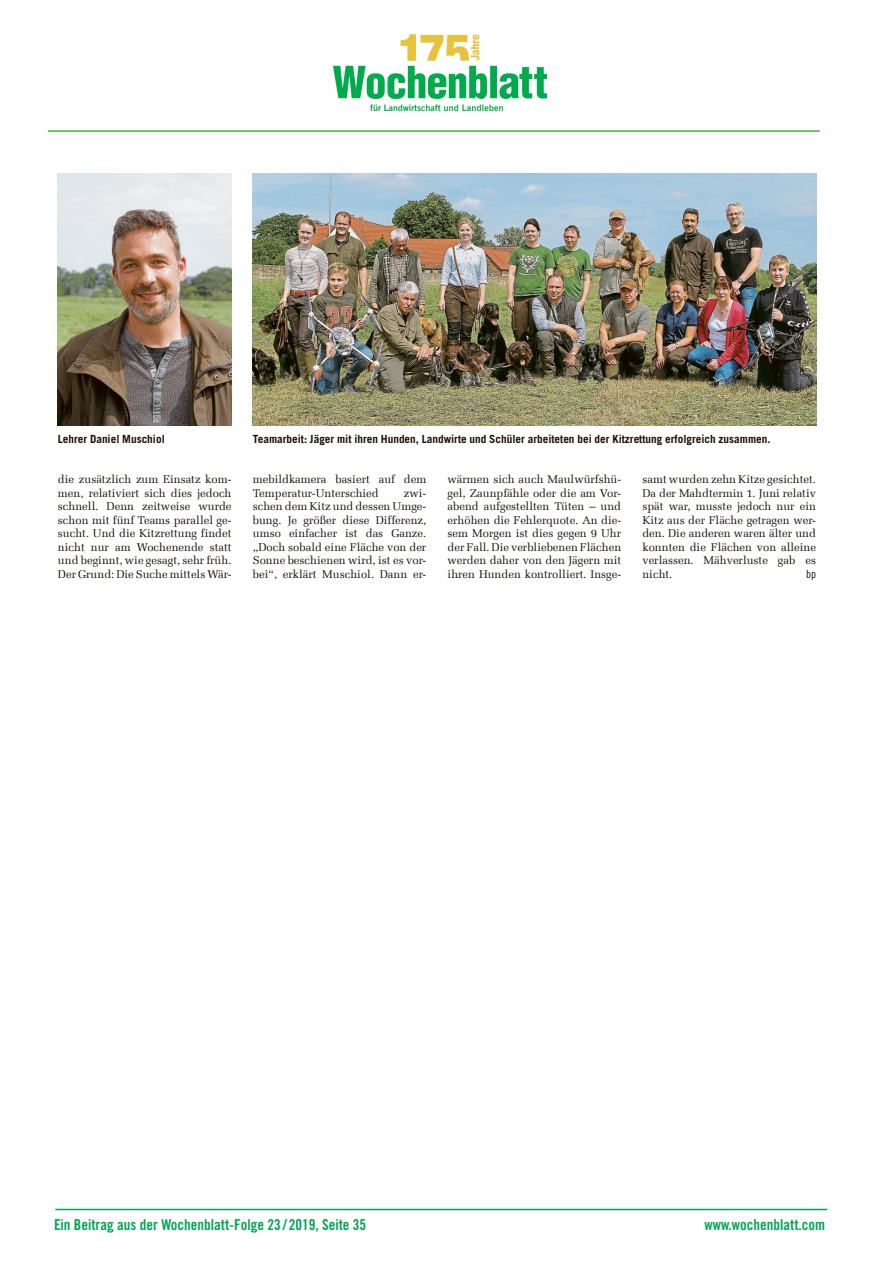
<style>
.page{position:relative;width:893px;height:1263px;background:#fff}
.page>*{position:absolute;margin:0;border:0;box-sizing:border-box;transform-origin:0 0}
.ZW_Zeile{font:15px "Trade Gothic LT Pro Bd Cn 20";color:#00a54f}
.t1{font:11.25px/13.5px "Melior Com";color:#1c0f00;text-align:justify}
.t2{font:700 11.25px "Trade Gothic LT Pro";color:#1c0f00}
.t3{font:11.25px "Trade Gothic LT Pro Cn 18";color:#1c0f00}
</style>
<div class="page">
<hr style="left:55px;top:1209px;width:772px;height:1px;background:#00a54f">
<hr style="left:48px;top:130px;width:772px;height:2px;background:#40ae49">
<img style="left:334px;top:34px;width:213px;height:78px">
<img style="left:253px;top:173px;width:563px;height:253px">
<img style="left:58px;top:173px;width:174px;height:253px">
<p class="t2" style="left:58px;top:432px;width:108px">Lehrer Daniel Muschiol</p>
<p class="t2" style="left:253px;top:432px;width:519px">Teamarbeit: Jäger mit ihren Hunden, Landwirte und Schüler arbeiteten bei der Kitzrettung erfolgreich zusammen.</p>
<p class="t1" style="left:58px;top:473px;width:175px">die zusätzlich zum Einsatz kom&shy;men, relativiert sich dies jedoch schnell. Denn zeitweise wurde schon mit fünf Teams parallel ge&shy;sucht. Und die Kitzrettung findet nicht nur am Wochenende statt und beginnt, wie gesagt, sehr früh.<br>Der Grund: Die Suche mittels Wär-</p>
<p class="t1" style="left:253px;top:473px;width:175px">mebildkamera basiert auf dem<br>Temperatur-Unterschied</p>
<p class="t1" style="left:253px;top:486px;width:175px;text-indent:151px">zwi&shy;schen dem Kitz und dessen Umge&shy;bung. Je größer diese Differenz, umso einfacher ist das Ganze. „Doch sobald eine Fläche von der Sonne beschienen wird, ist es vor&shy;bei“, erklärt Muschiol. Dann er-</p>
<p class="t1" style="left:448px;top:473px;width:175px">wärmen sich auch Maulwürfshü&shy;gel, Zaunpfähle oder die am Vor&shy;abend aufgestellten Tüten – und erhöhen die Fehlerquote. An die&shy;sem Morgen ist dies gegen 9 Uhr der Fall. Die verbliebenen Flächen werden daher von den Jägern mit ihren Hunden kontrolliert. Insge-</p>
<p class="t1" style="left:642px;top:473px;width:175px">samt wurden zehn Kitze gesichtet.<br>Da der Mahdtermin 1. Juni relativ spät war, musste jedoch nur ein Kitz aus der Fläche getragen wer&shy;den. Die anderen waren älter und konnten die Flächen von alleine verlassen. Mähverluste gab es nicht.</p>
<p class="t3" style="left:806px;top:567px;width:11px">bp</p>
<p class="ZW_Zeile" style="left:54px;top:1215px;width:314px">Ein Beitrag aus der Wochenblatt-Folge 23 / 2019, Seite 35</p>
<p class="ZW_Zeile" style="left:704px;top:1215px;width:122px">www.wochenblatt.com</p>
</div>
